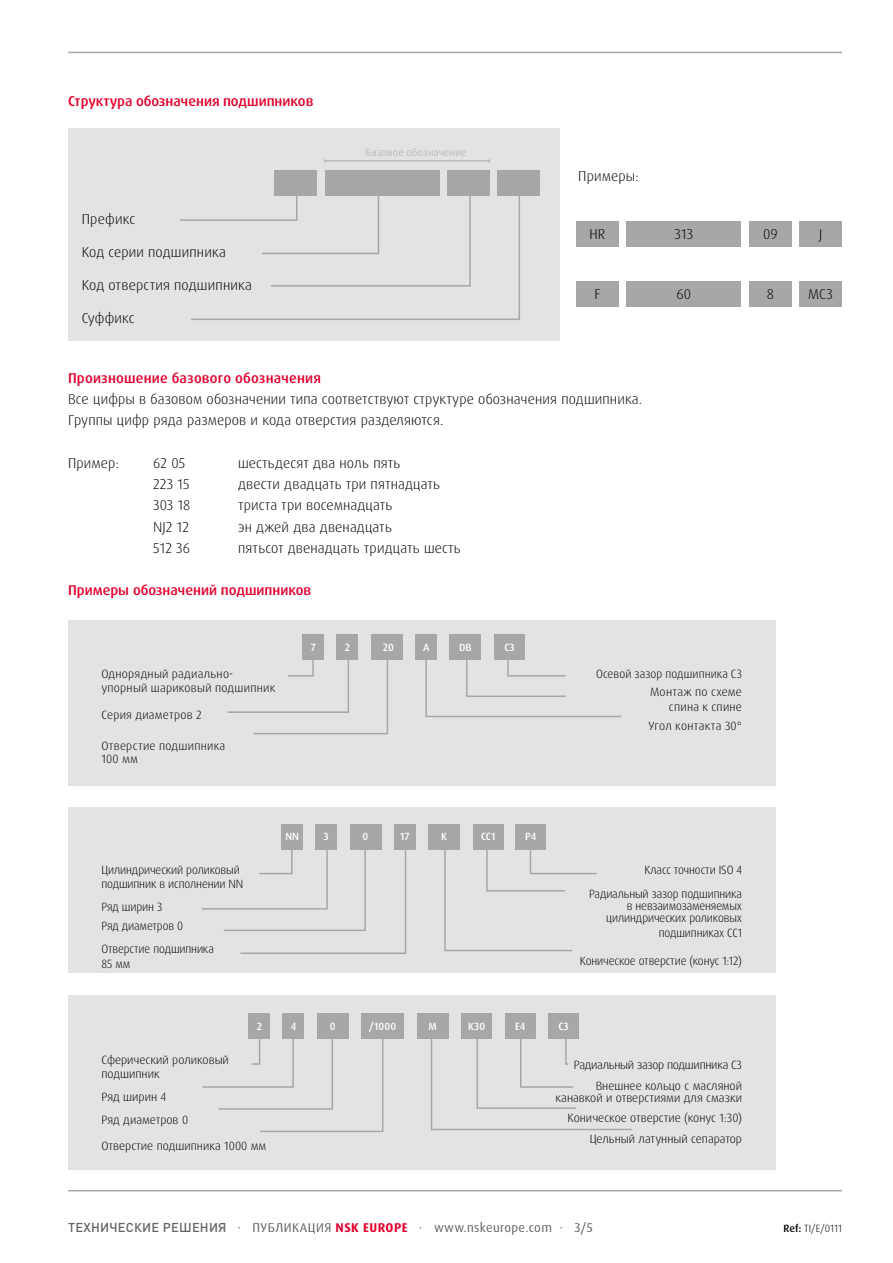
<style>
.page{position:relative;width:893px;height:1263px;background:#fff}
.page>*{position:absolute;margin:0;border:0;box-sizing:border-box;transform-origin:0 0}
.t1{font:300 14.25px/21.3px "Dax Pro";letter-spacing:.01em;color:#000}
.t2{font:500 14.25px "Dax Pro";color:#e4002c}
.t3{font:12.75px "Dax Pro";letter-spacing:.025em;color:#636362}
.t4{font:300 12px/18.6px "Dax Pro";color:#000;text-align:right;scale:.96 1}
.t5{font:300 12px/20.5px "Dax Pro";color:#000}
.t6{font:300 12px/18.6px "Dax Pro";letter-spacing:.02em;color:#000}
.t7{font:300 12px/20.5px "Dax Pro";letter-spacing:-.025em;color:#000;text-align:right}
.t8{font:500 10.5px "Dax Pro";color:#fff}
.t9{font:300 10.5px "Dax Pro";letter-spacing:.025em;color:#a7a7a8}
.t10{font:300 10.5px "Dax Pro";color:#000}
.s1{font-family:"DIN Pro";font-weight:500}
.s2{font-weight:700;color:#e4002c}
.s3{font-weight:500}
</style>
<div class="page">
<hr style="left:68px;top:1190px;width:774px;height:1px;background:#a7a7a8">
<div style="left:576px;top:221px;width:43px;height:26px;background:#a7a7a8"></div>
<div style="left:626px;top:221px;width:115px;height:26px;background:#a7a7a8"></div>
<div style="left:749px;top:221px;width:43px;height:26px;background:#a7a7a8"></div>
<div style="left:799px;top:221px;width:43px;height:26px;background:#a7a7a8"></div>
<div style="left:576px;top:281px;width:43px;height:26px;background:#a7a7a8"></div>
<div style="left:626px;top:281px;width:115px;height:26px;background:#a7a7a8"></div>
<div style="left:749px;top:281px;width:43px;height:26px;background:#a7a7a8"></div>
<div style="left:799px;top:281px;width:43px;height:26px;background:#a7a7a8"></div>
<div style="left:68px;top:128px;width:491px;height:213px;background:#e3e3e3"></div>
<hr style="left:325px;top:161px;width:164px;height:1px;background:#a7a7a8">
<svg style="left:180px;top:186px;width:340px;height:134px"></svg>
<div style="left:274px;top:170px;width:43px;height:26px;background:#a7a7a8"></div>
<div style="left:325px;top:170px;width:114px;height:26px;background:#a7a7a8"></div>
<div style="left:447px;top:170px;width:43px;height:26px;background:#a7a7a8"></div>
<div style="left:497px;top:170px;width:43px;height:26px;background:#a7a7a8"></div>
<div style="left:68px;top:620px;width:707px;height:165px;background:#e3e3e3"></div>
<svg style="left:227px;top:643px;width:162px;height:92px"></svg>
<svg style="left:425px;top:660px;width:197px;height:58px"></svg>
<div style="left:303px;top:635px;width:21px;height:25px;background:#a7a7a8"></div>
<div style="left:337px;top:635px;width:21px;height:25px;background:#a7a7a8"></div>
<div style="left:415px;top:635px;width:22px;height:25px;background:#a7a7a8"></div>
<div style="left:371px;top:635px;width:32px;height:25px;background:#a7a7a8"></div>
<div style="left:449px;top:635px;width:32px;height:25px;background:#a7a7a8"></div>
<div style="left:494px;top:635px;width:31px;height:25px;background:#a7a7a8"></div>
<div style="left:68px;top:995px;width:707px;height:174px;background:#e3e3e3"></div>
<svg style="left:202px;top:1031px;width:182px;height:101px"></svg>
<svg style="left:430px;top:1018px;width:202px;height:113px"></svg>
<div style="left:249px;top:1013px;width:21px;height:26px;background:#a7a7a8"></div>
<div style="left:283px;top:1013px;width:21px;height:26px;background:#a7a7a8"></div>
<div style="left:361px;top:1013px;width:43px;height:26px;background:#a7a7a8"></div>
<div style="left:317px;top:1013px;width:32px;height:26px;background:#a7a7a8"></div>
<div style="left:417px;top:1013px;width:32px;height:26px;background:#a7a7a8"></div>
<div style="left:461px;top:1013px;width:31px;height:26px;background:#a7a7a8"></div>
<div style="left:505px;top:1013px;width:30px;height:26px;background:#a7a7a8"></div>
<div style="left:548px;top:1013px;width:31px;height:26px;background:#a7a7a8"></div>
<div style="left:68px;top:807px;width:707px;height:166px;background:#e3e3e3"></div>
<div style="left:282px;top:824px;width:21px;height:25px;background:#a7a7a8"></div>
<div style="left:316px;top:824px;width:21px;height:25px;background:#a7a7a8"></div>
<div style="left:394px;top:824px;width:21px;height:25px;background:#a7a7a8"></div>
<div style="left:350px;top:824px;width:31px;height:25px;background:#a7a7a8"></div>
<div style="left:428px;top:824px;width:32px;height:25px;background:#a7a7a8"></div>
<div style="left:473px;top:824px;width:30px;height:25px;background:#a7a7a8"></div>
<div style="left:515px;top:824px;width:31px;height:25px;background:#a7a7a8"></div>
<svg style="left:443px;top:840px;width:154px;height:112px"></svg>
<svg style="left:201px;top:841px;width:206px;height:113px"></svg>
<hr style="left:68px;top:52px;width:774px;height:1px;background:#a7a7a8">
<p class="t2" style="left:68px;top:92px;width:247px">Структура обозначения подшипников</p>
<p class="t1" style="left:82px;top:208px;width:55px">Префикс</p>
<p class="t1" style="left:82px;top:241px;width:145px">Код серии подшипника</p>
<p class="t1" style="left:82px;top:274px;width:172px">Код отверстия подшипника</p>
<p class="t1" style="left:82px;top:307px;width:54px">Суффикс</p>
<p class="t9" style="left:365px;top:145px;width:103px">Базовое обозначение</p>
<p class="t1" style="left:578px;top:166px;width:62px">Примеры:</p>
<p class="t1" style="left:589px;top:224px;width:17px">HR</p>
<p class="t1" style="left:675px;top:224px;width:20px">313</p>
<p class="t1" style="left:763px;top:224px;width:16px">09</p>
<p class="t1" style="left:819px;top:224px;width:5px">J</p>
<p class="t1" style="left:594px;top:283px;width:8px">F</p>
<p class="t1" style="left:677px;top:283px;width:16px">60</p>
<p class="t1" style="left:767px;top:283px;width:9px">8</p>
<p class="t1" style="left:808px;top:283px;width:26px">MC3</p>
<p class="t2" style="left:68px;top:369px;width:255px">Произношение базового обозначения</p>
<p class="t1" style="left:68px;top:388px;width:576px">Все цифры в базовом обозначении типа соответствуют структуре обозначения подшипника.<br>Группы цифр ряда размеров и кода отверстия разделяются.</p>
<p class="t1" style="left:68px;top:452px;width:52px">Пример:</p>
<p class="t1" style="left:153px;top:452px;width:34px">62 05</p>
<p class="t1" style="left:238px;top:452px;width:164px">шестьдесят два ноль пять</p>
<p class="t1" style="left:153px;top:473px;width:38px">223 15</p>
<p class="t1" style="left:238px;top:473px;width:204px">двести двадцать три пятнадцать</p>
<p class="t1" style="left:153px;top:495px;width:39px">303 18</p>
<p class="t1" style="left:238px;top:495px;width:156px">триста три восемнадцать</p>
<p class="t1" style="left:153px;top:516px;width:37px">NJ2 12</p>
<p class="t1" style="left:238px;top:516px;width:155px">эн джей два двенадцать</p>
<p class="t1" style="left:153px;top:537px;width:38px">512 36</p>
<p class="t1" style="left:238px;top:537px;width:224px">пятьсот двенадцать тридцать шесть</p>
<p class="t2" style="left:68px;top:581px;width:245px">Примеры обозначений подшипников</p>
<p class="t6" style="left:101px;top:666px;width:175px;line-height:14.4px">Однорядный радиально&shy;упорный шариковый подшипник</p>
<p class="t6" style="left:101px;top:706px;width:102px">Серия диаметров 2</p>
<p class="t6" style="left:101px;top:739px;width:125px;line-height:13.5px">Отверстие подшипника<br>100 мм</p>
<p class="t8" style="left:311px;top:641px;width:7px">7</p>
<p class="t8" style="left:345px;top:641px;width:7px">2</p>
<p class="t8" style="left:383px;top:641px;width:13px">20</p>
<p class="t8" style="left:423px;top:641px;width:8px">A</p>
<p class="t8" style="left:459px;top:641px;width:14px">DB</p>
<p class="t8" style="left:504px;top:641px;width:12px">C3</p>
<p class="t4" style="left:596px;top:664px;width:154px">Осевой зазор подшипника C3<br>Монтаж по схеме</p>
<p class="t6" style="left:648px;top:697px;width:95px;text-align:right">спина к спине<br>Угол контакта 30°</p>
<p class="t4" style="left:101px;top:862px;width:149px;line-height:14.4px;text-align:left">Цилиндрический роликовый подшипник в исполнении NN</p>
<p class="t4" style="left:101px;top:897px;width:87px;text-align:left">Ряд ширин 3<br>Ряд диаметров 0</p>
<p class="t4" style="left:101px;top:941px;width:119px;line-height:15px;text-align:left">Отверстие подшипника<br>85 мм</p>
<p class="t8" style="left:285px;top:830px;width:15px">NN</p>
<p class="t8" style="left:324px;top:830px;width:7px">3</p>
<p class="t8" style="left:363px;top:830px;width:7px">0</p>
<p class="t8" style="left:400px;top:830px;width:11px">17</p>
<p class="t8" style="left:441px;top:830px;width:7px">K</p>
<p class="t8" style="left:481px;top:830px;width:16px">CC1</p>
<p class="t8" style="left:525px;top:830px;width:13px">P4</p>
<p class="t4" style="left:589px;top:857px;width:161px;line-height:24.8px">Класс точности ISO 4<br>Радиальный зазор подшипника</p>
<p class="t4" style="left:606px;top:900px;width:143px;line-height:12px">в невзаимозаменяемых цилиндрических роликовых</p>
<p class="t4" style="left:659px;top:924px;width:88px">подшипниках CC1</p>
<p class="t4" style="left:580px;top:952px;width:170px">Коническое отверстие (конус 1:12)</p>
<p class="t8" style="left:257px;top:1019px;width:7px">2</p>
<p class="t8" style="left:291px;top:1019px;width:7px">4</p>
<p class="t8" style="left:330px;top:1019px;width:7px">0</p>
<p class="t8" style="left:369px;top:1019px;width:28px">/1000</p>
<p class="t8" style="left:429px;top:1019px;width:10px">M</p>
<p class="t8" style="left:468px;top:1019px;width:19px">K30</p>
<p class="t8" style="left:515px;top:1019px;width:12px">E4</p>
<p class="t8" style="left:558px;top:1019px;width:12px">C3</p>
<p class="t5" style="left:101px;top:1052px;width:129px;line-height:14.4px">Сферический роликовый подшипник</p>
<p class="t5" style="left:101px;top:1085px;width:88px;line-height:23px">Ряд ширин 4<br>Ряд диаметров 0</p>
<p class="t5" style="left:101px;top:1135px;width:167px">Отверстие подшипника 1000 мм</p>
<p class="t7" style="left:574px;top:1055px;width:170px">Радиальный зазор подшипника C3<br>Внешнее кольцо с масляной</p>
<p class="t5" style="left:556px;top:1087px;width:188px;text-align:right">канавкой и отверстиями для смазки<br>Коническое отверстие (конус 1:30)<br>Цельный латунный сепаратор</p>
<p class="t3" style="left:68px;top:1219px;width:526px"><span class="s1">ТЕХНИЧЕСКИЕ РЕШЕНИЯ</span> · ПУБЛИКАЦИЯ <span class="s2">NSK EUROPE</span> · www.nskeurope.com · 3/5</p>
<p class="t10" style="left:784px;top:1221px;width:60px"><span class="s3">Ref:</span> TI/E/0111</p>
</div>
